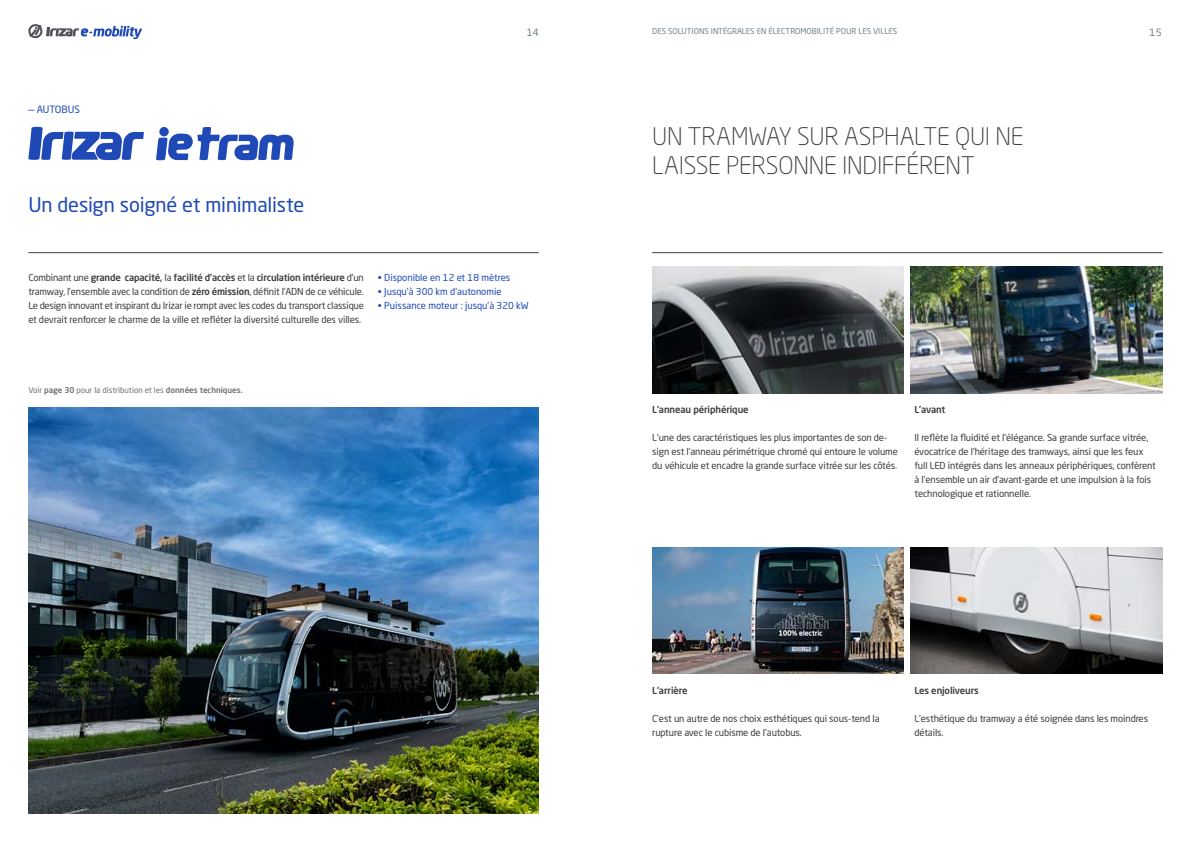
<style>
.page{position:relative;width:1191px;height:842px;background:#fff}
.page>*{position:absolute;margin:0;border:0;box-sizing:border-box;transform-origin:0 0}
.t1{font:300 24px/28.8px "Neo Sans Pro";letter-spacing:-.01em;color:#3c3c3b}
.t2{font:20px "Neo Sans Pro";letter-spacing:-.01em;color:#1f49b6}
.t3{font:10px "Neo Sans Pro";color:#1f49b6}
.t4{font:10px "Neo Sans Pro";color:#728189}
.t5{font:9.5px/14px "Neo Sans Pro";letter-spacing:-.01em;color:#3c3c3b}
.t6{font:9.5px "Neo Sans Pro";color:#1f49b6}
.t7{font:500 9.5px "Neo Sans Pro";letter-spacing:-.01em;color:#3c3c3b}
.t8{font:8px "Neo Sans Pro";color:#728189}
.t9{font:8px "Neo Sans Pro";color:#706f6f}
.s1{font-weight:500}
</style>
<div class="page">
<svg style="left:28px;top:24px;width:114px;height:15px"></svg>
<img style="left:28px;top:407px;width:511px;height:407px">
<img style="left:652px;top:267px;width:252px;height:126px">
<img style="left:652px;top:547px;width:252px;height:126px">
<img style="left:911px;top:267px;width:251px;height:126px">
<img style="left:911px;top:547px;width:251px;height:126px">
<svg style="left:28px;top:127px;width:116px;height:33px"></svg>
<svg style="left:156px;top:127px;width:138px;height:33px"></svg>
<hr style="left:28px;top:252px;width:511px;height:1px;background:#3c3c3b">
<hr style="left:652px;top:252px;width:510px;height:1px;background:#3c3c3b">
<p class="t4" style="left:526px;top:26px;width:14px">14</p>
<p class="t8" style="left:652px;top:27px;width:246px">DES SOLUTIONS INTÉGRALES EN ÉLECTROMOBILITÉ POUR LES VILLES</p>
<p class="t4" style="left:1149px;top:26px;width:14px">15</p>
<p class="t3" style="left:28px;top:103px;width:53px">— AUTOBUS</p>
<h2 class="t2" style="left:28px;top:193px;width:277px">Un design soigné et minimaliste</h2>
<p class="t5" style="left:28px;top:270px;width:337px;text-align:justify">Combinant une <span class="s1">grande capacité,</span> la <span class="s1">facilité d’accès</span> et la <span class="s1">circulation intérieure</span> d’un tramway, l’ensemble avec la condition de <span class="s1">zéro émission</span>, définit l’ADN de ce véhicule.<br>Le design innovant et inspirant du Irizar ie rompt avec les codes du transport classique et devrait renforcer le charme de la ville et refléter la diversité culturelle des villes.</p>
<p class="t6" style="left:378px;top:272px;width:134px">• Disponible en 12 et 18 mètres</p>
<p class="t6" style="left:378px;top:286px;width:125px">• Jusqu’à 300 km d’autonomie</p>
<p class="t6" style="left:378px;top:300px;width:152px">• Puissance moteur : jusqu’à 320 kW</p>
<p class="t9" style="left:28px;top:385px;width:216px">Voir <span class="s1">page 30</span> pour la distribution et les <span class="s1">données techniques.</span></p>
<h1 class="t1" style="left:652px;top:122px;width:373px">UN TRAMWAY SUR ASPHALTE QUI NE<br>LAISSE PERSONNE INDIFFÉRENT</h1>
<p class="t7" style="left:652px;top:404px;width:98px">L’anneau périphérique</p>
<p class="t5" style="left:652px;top:431px;width:247px">L’une des caractéristiques les plus importantes de son de&shy;sign est l’anneau périmétrique chromé qui entoure le volume du véhicule et encadre la grande surface vitrée sur les côtés.</p>
<p class="t7" style="left:914px;top:404px;width:32px">L’avant</p>
<p class="t5" style="left:914px;top:431px;width:243px">Il reflète la fluidité et l’élégance. Sa grande surface vitrée, évocatrice de l’héritage des tramways, ainsi que les feux full LED intégrés dans les anneaux périphériques, confèrent à l’ensemble un air d’avant-garde et une impulsion à la fois technologique et rationnelle.</p>
<p class="t7" style="left:652px;top:684px;width:37px">L’arrière</p>
<p class="t5" style="left:652px;top:711px;width:229px">C’est un autre de nos choix esthétiques qui sous-tend la rupture avec le cubisme de l’autobus.</p>
<p class="t7" style="left:914px;top:684px;width:66px">Les enjoliveurs</p>
<p class="t5" style="left:914px;top:711px;width:235px">L’esthétique du tramway a été soignée dans les moindres détails.</p>
</div>
